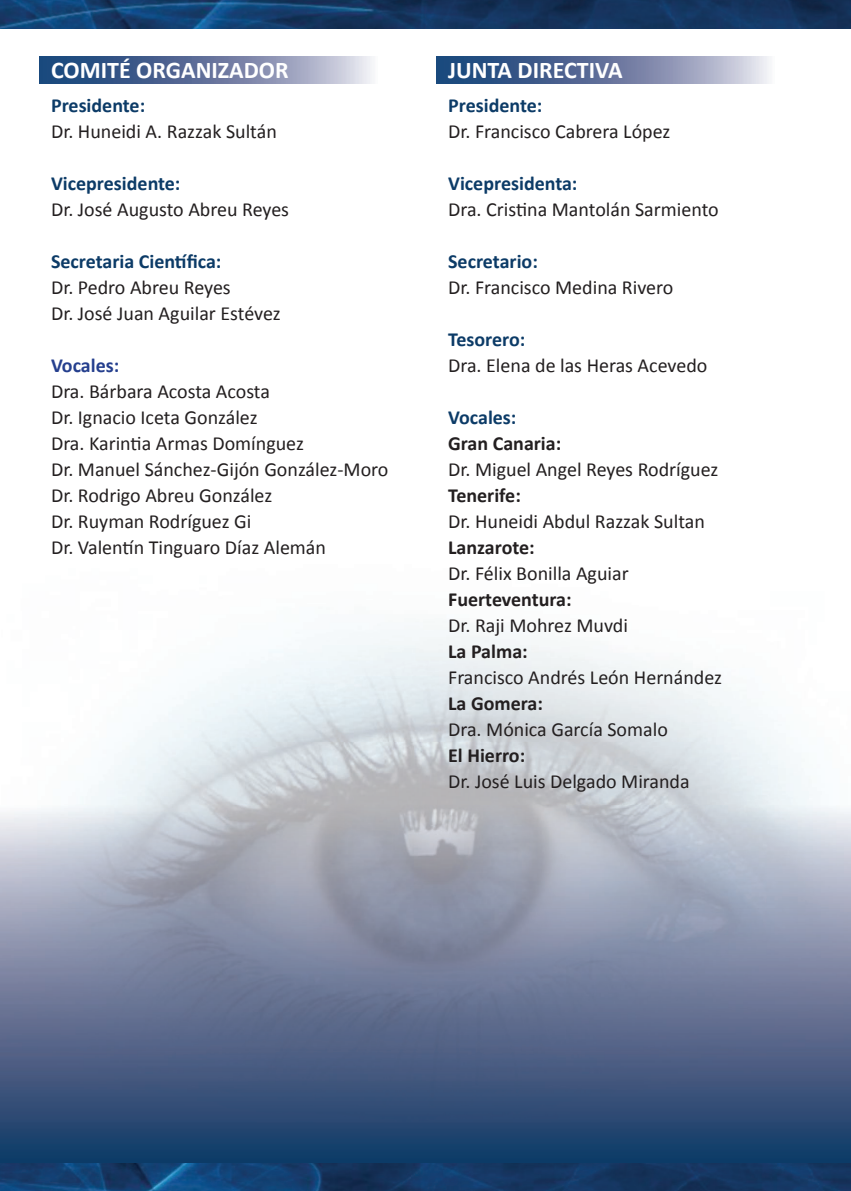
<style>
.page{position:relative;width:851px;height:1191px;background:#fff}
.page>*{position:absolute;margin:0;border:0;box-sizing:border-box;transform-origin:0 0}
.t1{font:700 24px "Calibri";color:#fff}
.t2{font:20px/26px "Calibri";color:#231f20}
.t3{font:700 20px "Calibri";color:#0c3b67}
.t4{font:700 20px "Calibri";color:#231f20}
.t5{font:700 20px "Calibri";color:#253f8e}
</style>
<div class="page">
<img style="left:0;top:0;width:850px;height:28px">
<img style="left:0;top:629px;width:850px;height:562px">
<svg style="left:40px;top:56px;width:332px;height:27px;background:#6c7ea4"></svg>
<svg style="left:437px;top:56px;width:332px;height:27px;background:#6c7ea4"></svg>
<img style="left:0;top:1162px;width:850px;height:1px">
<p class="t1" style="left:51px;top:55px;width:239px">COMITÉ ORGANIZADOR</p>
<p class="t3" style="left:51px;top:93px;width:96px">Presidente:</p>
<p class="t2" style="left:51px;top:117px;width:227px">Dr. Huneidi A. Razzak Sultán</p>
<p class="t3" style="left:51px;top:171px;width:131px">Vicepresidente:</p>
<p class="t2" style="left:51px;top:195px;width:239px">Dr. José Augusto Abreu Reyes</p>
<p class="t3" style="left:51px;top:249px;width:172px">Secretaria Científica:</p>
<p class="t2" style="left:51px;top:273px;width:231px">Dr. Pedro Abreu Reyes<br>Dr. José Juan Aguilar Estévez</p>
<p class="t5" style="left:51px;top:353px;width:70px">Vocales:</p>
<p class="t2" style="left:51px;top:377px;width:339px">Dra. Bárbara Acosta Acosta<br>Dr. Ignacio Iceta González<br>Dra. Karintia Armas Domínguez<br>Dr. Manuel Sánchez-Gijón González-Moro<br>Dr. Rodrigo Abreu González<br>Dr. Ruyman Rodríguez Gi<br>Dr. Valentín Tinguaro Díaz Alemán</p>
<p class="t1" style="left:448px;top:55px;width:176px">JUNTA DIRECTIVA</p>
<p class="t3" style="left:448px;top:93px;width:96px">Presidente:</p>
<p class="t2" style="left:448px;top:117px;width:224px">Dr. Francisco Cabrera López</p>
<p class="t3" style="left:448px;top:171px;width:131px">Vicepresidenta:</p>
<p class="t2" style="left:448px;top:195px;width:272px">Dra. Cristina Mantolán Sarmiento</p>
<p class="t3" style="left:448px;top:249px;width:91px">Secretario:</p>
<p class="t2" style="left:448px;top:273px;width:227px">Dr. Francisco Medina Rivero</p>
<p class="t3" style="left:448px;top:327px;width:79px">Tesorero:</p>
<p class="t2" style="left:448px;top:351px;width:261px">Dra. Elena de las Heras Acevedo</p>
<p class="t3" style="left:448px;top:405px;width:70px">Vocales:</p>
<p class="t4" style="left:448px;top:431px;width:115px">Gran Canaria:</p>
<p class="t2" style="left:448px;top:455px;width:271px">Dr. Miguel Angel Reyes Rodríguez</p>
<p class="t4" style="left:448px;top:483px;width:74px">Tenerife:</p>
<p class="t2" style="left:448px;top:507px;width:258px">Dr. Huneidi Abdul Razzak Sultan</p>
<p class="t4" style="left:448px;top:535px;width:88px">Lanzarote:</p>
<p class="t2" style="left:448px;top:559px;width:182px">Dr. Félix Bonilla Aguiar</p>
<p class="t4" style="left:448px;top:587px;width:125px">Fuerteventura:</p>
<p class="t2" style="left:448px;top:611px;width:181px">Dr. Raji Mohrez Muvdi</p>
<p class="t4" style="left:448px;top:639px;width:81px">La Palma:</p>
<p class="t2" style="left:448px;top:663px;width:275px">Francisco Andrés León Hernández</p>
<p class="t4" style="left:448px;top:691px;width:96px">La Gomera:</p>
<p class="t2" style="left:448px;top:715px;width:221px">Dra. Mónica García Somalo</p>
<p class="t4" style="left:448px;top:743px;width:79px">El Hierro:</p>
<p class="t2" style="left:448px;top:767px;width:243px">Dr. José Luis Delgado Miranda</p>
</div>
